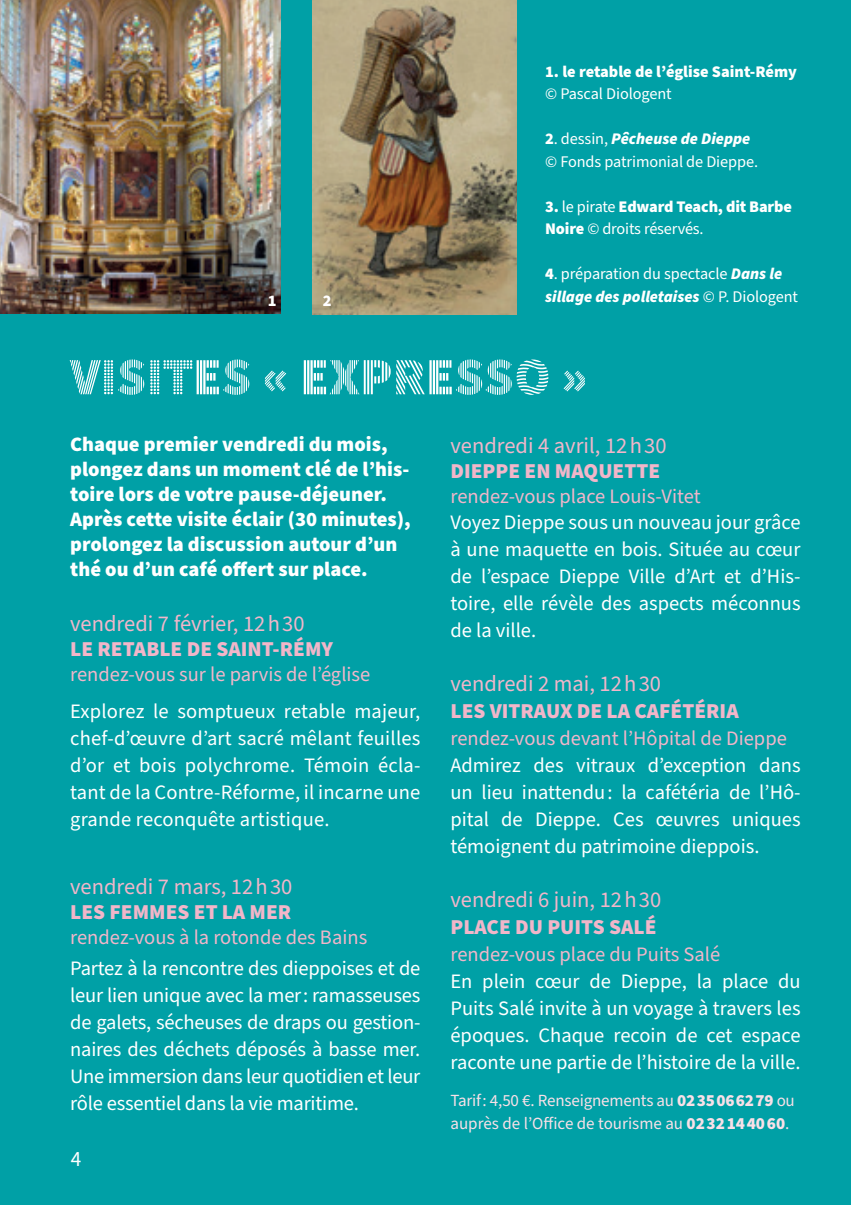
<style>
.page{position:relative;width:851px;height:1205px;background:#fff}
.page>*{position:absolute;margin:0;border:0;box-sizing:border-box;transform-origin:0 0}
.t1{font:900 52.5px "Source Sans Pro DISPLAYV2";color:#fff}
.t2{font:22.5px "Source Sans Pro";color:#f2b6c9}
.t3{font:900 21.25px "Source Sans Pro";color:#f2b6c9}
.t4{font:21.25px "Source Sans Pro";color:#fff}
.t5{font:20.5px/27px "Source Sans Pro";color:#fff;text-align:justify}
.t6{font:900 20.5px/25px "Source Sans Pro";color:#fff}
.t7{font:20.5px "Source Sans Pro";color:#f2b6c9}
.t8{font:17px/22.5px "Source Sans Pro";letter-spacing:-.01em;color:#f9e0e7}
.t9{font:16.25px/22.5px "Source Sans Pro";letter-spacing:-.005em;color:#fff}
.t10{font:900 16.25px/22.5px "Source Sans Pro";letter-spacing:-.01em;color:#fff}
.s1{font-weight:900}
.s2{font-weight:900;font-style:italic}
.s3{font-weight:400}
</style>
<div class="page">
<div style="left:0;top:0;width:850px;height:1205px;background:#00a0a6"></div>
<img style="left:313px;top:0;width:203px;height:314px">
<img style="left:0;top:0;width:281px;height:313px">
<p class="t10" style="left:268px;top:290px;width:10px">1</p>
<p class="t10" style="left:322px;top:290px;width:10px">2</p>
<p class="t10" style="left:545px;top:61px;width:253px">1. le retable de l’église Saint-Rémy</p>
<p class="t9" style="left:545px;top:83px;width:128px">© Pascal Diologent</p>
<p class="t9" style="left:545px;top:128px;width:214px"><span class="s1">2</span>. dessin, <span class="s2">Pêcheuse de Dieppe </span>© Fonds patrimonial de Dieppe.</p>
<p class="t10" style="left:545px;top:196px;width:248px">3. <span class="s3">le pirate</span> Edward Teach, dit Barbe<br>Noire <span class="s3">© droits réservés.</span></p>
<p class="t9" style="left:545px;top:263px;width:254px"><span class="s1">4</span>. préparation du spectacle <span class="s2">Dans le sillage des polletaises</span> © P. Diologent</p>
<h1 class="t1" style="left:70px;top:350px;width:518px">VISITES « EXPRESSO »</h1>
<p class="t6" style="left:70px;top:432px;width:342px">Chaque premier vendredi du mois, plongez dans un moment clé de l’his&shy;toire lors de votre pause-déjeuner.<br>Après cette visite éclair (30 minutes), prolongez la discussion autour d’un thé ou d’un café offert sur place.</p>
<p class="t2" style="left:70px;top:608px;width:236px">vendredi 7 février, 12 h 30</p>
<p class="t3" style="left:70px;top:634px;width:264px">LE RETABLE DE SAINT-RÉMY</p>
<p class="t7" style="left:70px;top:660px;width:301px">rendez-vous sur le parvis de l’église</p>
<p class="t5" style="left:70px;top:699px;width:351px">Explorez le somptueux retable majeur, chef-d’œuvre d’art sacré mêlant feuilles d’or et bois polychrome. Témoin écla&shy;tant de la Contre-Réforme, il incarne une grande reconquête artistique.</p>
<p class="t2" style="left:70px;top:872px;width:224px">vendredi 7 mars, 12 h 30</p>
<p class="t3" style="left:70px;top:897px;width:222px">LES FEMMES ET LA MER</p>
<p class="t7" style="left:70px;top:924px;width:298px">rendez-vous à la rotonde des Bains</p>
<p class="t5" style="left:70px;top:955px;width:351px">Partez à la rencontre des dieppoises et de leur lien unique avec la mer : ramasseuses de galets, sécheuses de draps ou gestion&shy;naires des déchets déposés à basse mer.<br>Une immersion dans leur quotidien et leur rôle essentiel dans la vie maritime.</p>
<p class="t4" style="left:71px;top:1144px;width:12px">4</p>
<p class="t2" style="left:450px;top:430px;width:217px">vendredi 4 avril, 12 h 30</p>
<p class="t3" style="left:450px;top:456px;width:211px">DIEPPE EN MAQUETTE</p>
<p class="t7" style="left:450px;top:482px;width:252px">rendez-vous place Louis-Vitet</p>
<p class="t5" style="left:450px;top:510px;width:351px">Voyez Dieppe sous un nouveau jour grâce à une maquette en bois. Située au cœur de l’espace Dieppe Ville d’Art et d’His&shy;toire, elle révèle des aspects méconnus de la ville.</p>
<p class="t2" style="left:450px;top:669px;width:212px">vendredi 2 mai, 12 h 30</p>
<p class="t3" style="left:450px;top:696px;width:290px">LES VITRAUX DE LA CAFÉTÉRIA</p>
<p class="t7" style="left:450px;top:725px;width:338px">rendez-vous devant l’Hôpital de Dieppe</p>
<p class="t5" style="left:450px;top:753px;width:351px">Admirez des vitraux d’exception dans un lieu inattendu : la cafétéria de l’Hô&shy;pital de Dieppe. Ces œuvres uniques témoignent du patrimoine dieppois.</p>
<p class="t2" style="left:450px;top:885px;width:212px">vendredi 6 juin, 12 h 30</p>
<p class="t3" style="left:450px;top:912px;width:208px">PLACE DU PUITS SALÉ</p>
<p class="t7" style="left:450px;top:941px;width:271px">rendez-vous place du Puits Salé</p>
<p class="t5" style="left:450px;top:969px;width:351px">En plein cœur de Dieppe, la place du Puits Salé invite à un voyage à travers les époques. Chaque recoin de cet espace raconte une partie de l’histoire de la ville.</p>
<p class="t8" style="left:450px;top:1090px;width:346px">Tarif : 4,50 €. Renseignements au <span class="s1">02 35 06 62 79</span> ou auprès de l’Office de tourisme au <span class="s1">02 32 14 40 60</span>.</p>
</div>
